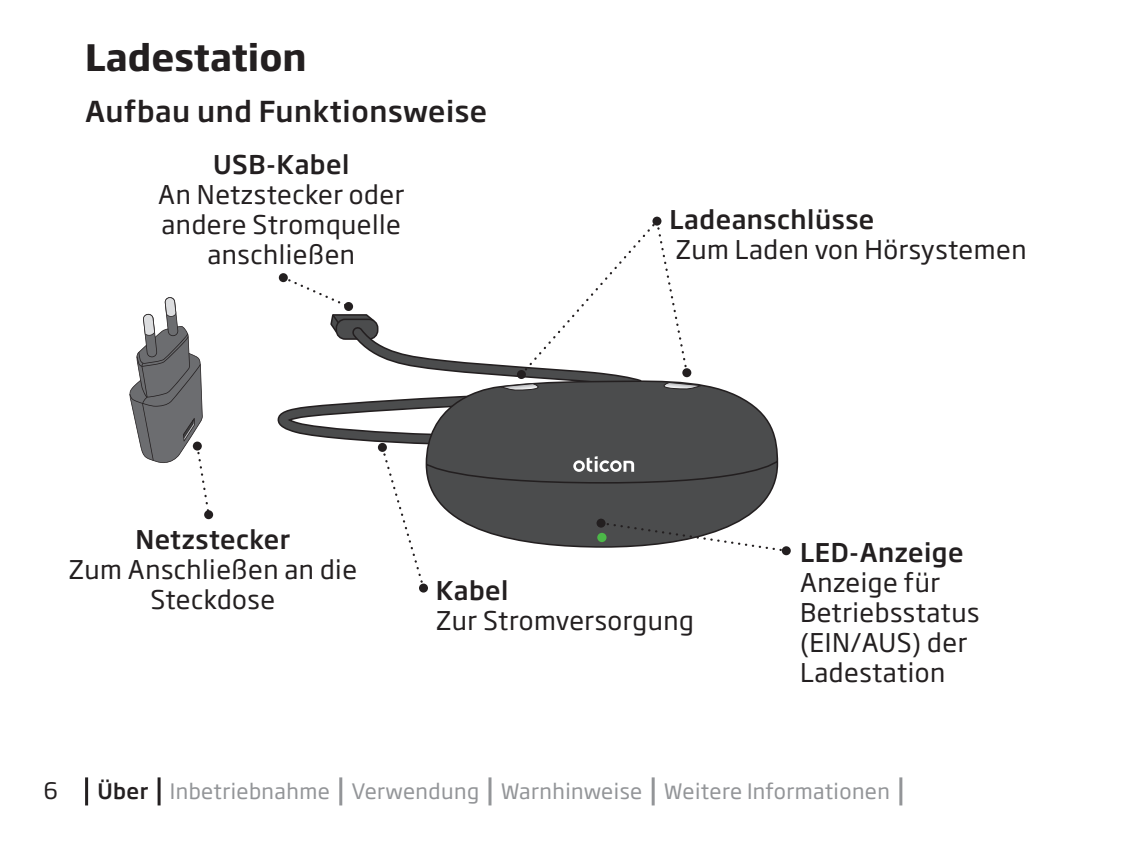
<style>
.page{position:relative;width:1132px;height:842px;background:#fff}
.page>*{position:absolute;margin:0;border:0;box-sizing:border-box;transform-origin:0 0}
.t1{font:700 36px "Soho Gothic Pro";color:#231f20}
.t2{font:500 28.5px "Soho Gothic Pro";letter-spacing:.02em;color:#231f20}
.t3{font:25.5px/30px "Soho Gothic Pro";letter-spacing:.02em;color:#231f20;text-align:center}
.t4{font:500 25.5px "Soho Gothic Pro";letter-spacing:.02em;color:#231f20}
.t5{font:22.5px "Soho Gothic Pro";color:#231f20}
.t6{font:21px "Soho Gothic Pro";letter-spacing:.02em;color:#939598}
.s1{font-weight:500;color:#231f20}
</style>
<div class="page">
<div style="left:204px;top:510px;width:9px;height:9px;background:#231f20;border-radius:50%"></div>
<svg style="left:129px;top:297px;width:84px;height:219px"></svg>
<div style="left:652px;top:217px;width:9px;height:9px;background:#231f20;border-radius:50%"></div>
<div style="left:419px;top:584px;width:9px;height:9px;background:#231f20;border-radius:50%"></div>
<div style="left:781px;top:546px;width:9px;height:9px;background:#231f20;border-radius:50%"></div>
<svg style="left:277px;top:220px;width:510px;height:367px"></svg>
<div style="left:682px;top:368px;width:9px;height:9px;background:#231f20;border-radius:50%"></div>
<hr style="left:85px;top:777px;width:3px;height:28px;background:#231f20">
<hr style="left:157px;top:777px;width:3px;height:28px;background:#231f20">
<hr style="left:339px;top:777px;width:3px;height:28px;background:#939598">
<hr style="left:488px;top:777px;width:3px;height:28px;background:#939598">
<hr style="left:651px;top:777px;width:3px;height:28px;background:#939598">
<hr style="left:899px;top:777px;width:3px;height:28px;background:#939598">
<h1 class="t1" style="left:85px;top:29px;width:223px">Ladestation</h1>
<p class="t2" style="left:85px;top:89px;width:403px">Aufbau und Funktionsweise</p>
<p class="t4" style="left:213px;top:145px;width:138px">USB-Kabel</p>
<p class="t3" style="left:158px;top:179px;width:247px">An Netzstecker oder andere Stromquelle anschließen</p>
<p class="t4" style="left:669px;top:199px;width:206px">Ladeanschlüsse</p>
<p class="t3" style="left:675px;top:233px;width:352px">Zum Laden von Hörsystemen</p>
<p class="t4" style="left:135px;top:520px;width:156px">Netzstecker</p>
<p class="t3" style="left:68px;top:553px;width:290px">Zum Anschließen an die<br>Steckdose</p>
<p class="t4" style="left:435px;top:571px;width:74px">Kabel</p>
<p class="t3" style="left:435px;top:604px;width:260px">Zur Stromversorgung</p>
<p class="t4" style="left:799px;top:533px;width:165px">LED-Anzeige</p>
<p class="t3" style="left:799px;top:566px;width:181px;text-align:left">Anzeige für<br>Betriebsstatus (EIN/AUS) der<br>Ladestation</p>
<p class="t5" style="left:44px;top:774px;width:16px">6</p>
<p class="t6" style="left:97px;top:775px;width:793px"><span class="s1">Über</span> Inbetriebnahme Verwendung Warnhinweise Weitere Informationen</p>
</div>
